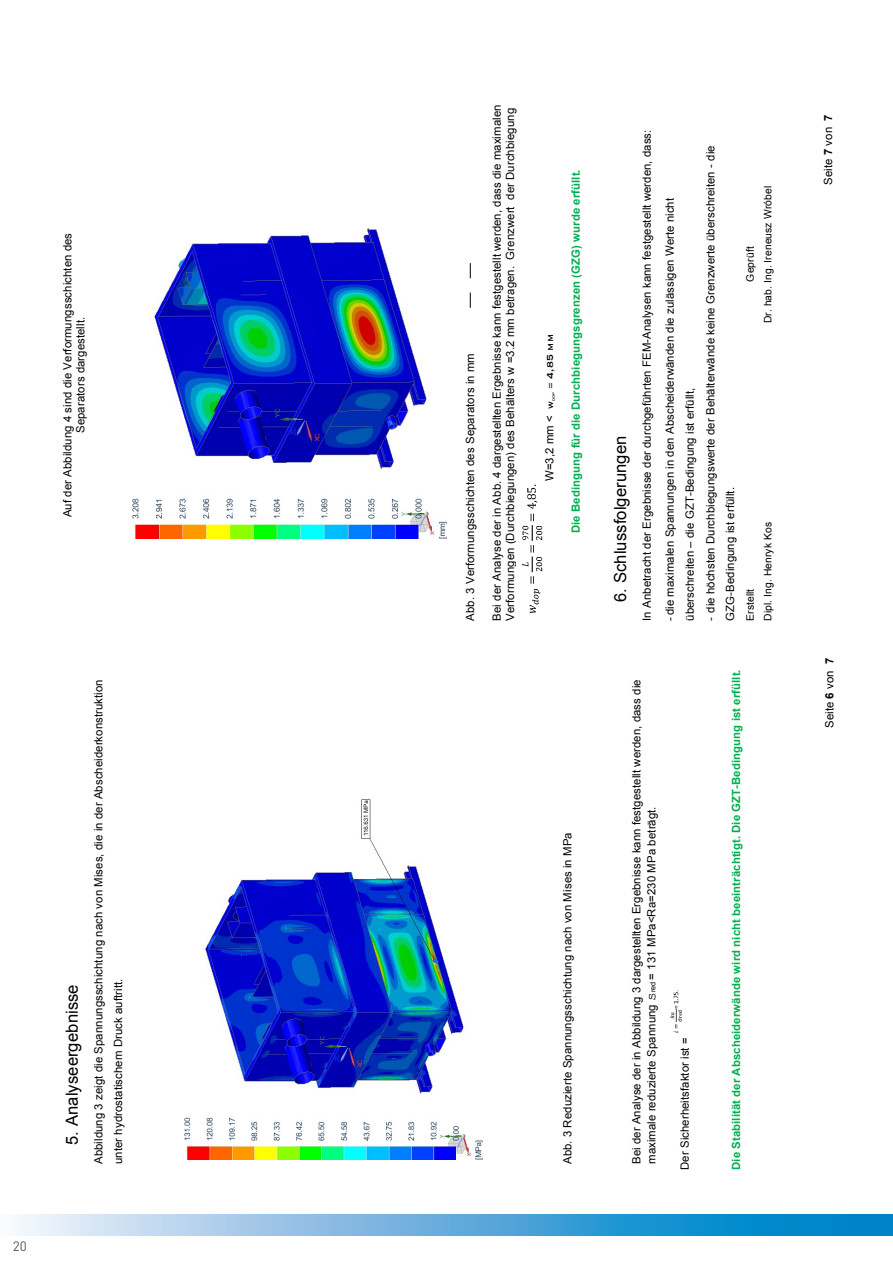
<style>
.page{position:relative;width:893px;height:1263px;background:#fff}
.page>*{position:absolute;margin:0;border:0;box-sizing:border-box;transform-origin:0 0}
.t1{font:16.65px "Arial";letter-spacing:.005em;color:#000}
.t2{font:13.5px "DIN Pro";color:#57585a}
.t3{font:11.4px/13px "Arial";letter-spacing:.01em;color:#000}
.t4{font:700 11.4px "Arial";letter-spacing:.01em;color:#00af50}
.t5{font:10.35px "Arial";letter-spacing:.01em;color:#000}
.s1{font-family:"Copperplate";font-size:8.25px}
.s2{font-family:"Copperplate"}
.s3{font-family:"Courier New";font-size:14.55px}
.s4{font-size:7.35px}
.s5{font-weight:700}
</style>
<div class="page">
<svg style="left:20px;top:1214px;width:873px;height:21px"></svg>
<img style="left:670px;top:990px;width:12px;height:43px">
<img style="left:184px;top:799px;width:298px;height:361px">
<svg style="left:470px;top:293px;width:1px;height:14px"></svg>
<svg style="left:470px;top:263px;width:1px;height:15px"></svg>
<img style="left:522px;top:484px;width:21px;height:130px">
<img style="left:133px;top:229px;width:313px;height:309px">
<p class="t3" style="left:61px;top:517px;width:286px;text-align:center;rotate:-90deg">Auf der Abbildung 4 sind die Verformungsschichten des<br>Separators dargestellt.</p>
<p class="t2" style="left:13px;top:1236px;width:16px">20</p>
<h1 class="t1" style="left:61px;top:1145px;width:162px;rotate:-90deg">5. Analyseergebnisse</h1>
<p class="t3" style="left:89px;top:1164px;width:486px;line-height:19.6px;rotate:-90deg">Abbildung 3 zeigt die Spannungsschichtung nach von Mises, die in der Abscheiderkonstruktion unter hydrostatischem Druck auftritt.</p>
<p class="t3" style="left:464px;top:621px;width:269px;rotate:-90deg">Abb. 3 Verformungsschichten des Separators in mm</p>
<p class="t3" style="left:490px;top:621px;width:517px;rotate:-90deg">Bei der Analyse der in Abb. 4 dargestellten Ergebnisse kann festgestellt werden, dass die maximalen<br>Verformungen (Durchbiegungen) des Behälters w =3.2 mm betragen. Grenzwert der Durchbiegung</p>
<p class="t3" style="left:543px;top:481px;width:148px;rotate:-90deg">W=3,2 mm &lt; <span class="s1">W</span><sub>dop</sub> <span class="s2">= 4,85 mm</span></p>
<p class="t4" style="left:568px;top:533px;width:365px;rotate:-90deg">Die Bedingung für die Durchbiegungsgrenzen (GZG) wurde erfüllt.</p>
<p class="t3" style="left:561px;top:1164px;width:333px;rotate:-90deg">Abb. 3 Reduzierte Spannungsschichtung nach von Mises in MPa</p>
<h1 class="t1" style="left:609px;top:602px;width:168px;rotate:-90deg">6. Schlussfolgerungen</h1>
<p class="t3" style="left:640px;top:621px;width:493px;rotate:-90deg">In Anbetracht der Ergebnisse der durchgeführten FEM-Analysen kann festgestellt werden, dass:</p>
<p class="t3" style="left:660px;top:621px;width:424px;line-height:20px;rotate:-90deg">- die maximalen Spannungen in den Abscheiderwänden die zulässigen Werte nicht überschreiten – die GZT-Bedingung ist erfüllt,</p>
<p class="t3" style="left:700px;top:621px;width:477px;line-height:20px;rotate:-90deg">- die höchsten Durchbiegungswerte der Behälterwände keine Grenzwerte überschreiten - die<br>GZG-Bedingung ist erfüllt.</p>
<p class="t5" style="left:743px;top:282px;width:36px;rotate:-90deg">Geprüft</p>
<p class="t5" style="left:761px;top:323px;width:139px;rotate:-90deg">Dr. hab. Ing. Ireneusz Wróbel</p>
<p class="t5" style="left:743px;top:621px;width:34px;rotate:-90deg">Erstellt</p>
<p class="t5" style="left:761px;top:621px;width:100px;rotate:-90deg">Dipl. Ing. Henryk Kos</p>
<p class="t3" style="left:629px;top:1164px;width:486px;line-height:14.9px;rotate:-90deg">Bei der Analyse der in Abbildung 3 dargestellten Ergebnisse kann festgestellt werden, dass die maximale reduzierte Spannung <span class="s3">s</span><span class="s4">red</span> = 131 MPa&lt;Ra=230 MPa beträgt.</p>
<p class="t3" style="left:679px;top:1170px;width:134px;rotate:-90deg">Der Sicherheitsfaktor ist =</p>
<p class="t4" style="left:729px;top:1170px;width:502px;rotate:-90deg">Die Stabilität der Abscheiderwände wird nicht beeinträchtigt. Die GZT-Bedingung ist erfüllt.</p>
<p class="t3" style="left:822px;top:185px;width:72px;rotate:-90deg">Seite <span class="s5">7</span> von <span class="s5">7</span></p>
<p class="t3" style="left:823px;top:728px;width:72px;rotate:-90deg">Seite <span class="s5">6</span> von <span class="s5">7</span></p>
</div>
